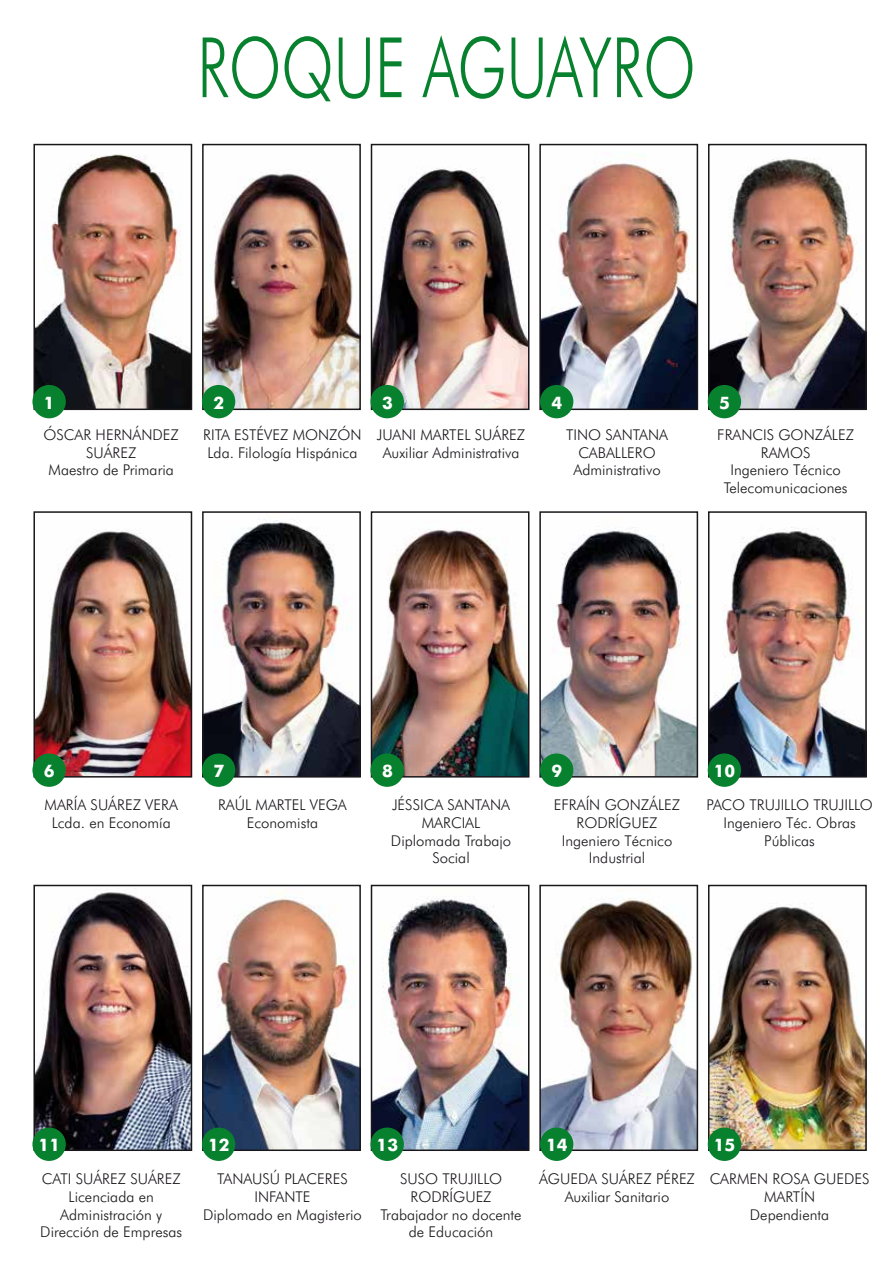
<style>
.page{position:relative;width:893px;height:1263px;background:#fff}
.page>*{position:absolute;margin:0;border:0;box-sizing:border-box;transform-origin:0 0}
.t1{font:300 83.4px "Futura BT";color:#07812e;scale:.72 1}
.t2{font:700 17.25px "Futura BT";color:#fff}
.t3{font:300 14.85px/17.9px "Futura BT";color:#1a171b;text-align:center}
</style>
<div class="page">
<img style="left:36px;top:154px;width:153px;height:253px">
<div style="left:33px;top:144px;width:159px;height:266px;border:2px solid #1a171b"></div>
<img style="left:205px;top:173px;width:153px;height:234px">
<div style="left:202px;top:144px;width:159px;height:266px;border:2px solid #1a171b"></div>
<img style="left:374px;top:168px;width:152px;height:239px">
<div style="left:371px;top:144px;width:158px;height:266px;border:2px solid #1a171b"></div>
<img style="left:542px;top:161px;width:153px;height:246px">
<div style="left:539px;top:144px;width:159px;height:266px;border:2px solid #1a171b"></div>
<img style="left:711px;top:158px;width:153px;height:249px">
<div style="left:708px;top:144px;width:159px;height:266px;border:2px solid #1a171b"></div>
<img style="left:36px;top:530px;width:153px;height:244px">
<div style="left:33px;top:511px;width:159px;height:266px;border:2px solid #1a171b"></div>
<img style="left:205px;top:518px;width:153px;height:256px">
<div style="left:202px;top:511px;width:159px;height:266px;border:2px solid #1a171b"></div>
<img style="left:374px;top:529px;width:152px;height:245px">
<div style="left:371px;top:511px;width:158px;height:266px;border:2px solid #1a171b"></div>
<img style="left:542px;top:526px;width:153px;height:248px">
<div style="left:539px;top:511px;width:159px;height:266px;border:2px solid #1a171b"></div>
<img style="left:711px;top:527px;width:153px;height:247px">
<div style="left:708px;top:511px;width:159px;height:266px;border:2px solid #1a171b"></div>
<img style="left:36px;top:892px;width:153px;height:256px">
<div style="left:33px;top:885px;width:159px;height:266px;border:2px solid #1a171b"></div>
<img style="left:205px;top:895px;width:153px;height:253px">
<div style="left:202px;top:885px;width:159px;height:266px;border:2px solid #1a171b"></div>
<img style="left:374px;top:898px;width:152px;height:250px">
<div style="left:371px;top:885px;width:158px;height:266px;border:2px solid #1a171b"></div>
<img style="left:542px;top:898px;width:153px;height:250px">
<div style="left:539px;top:885px;width:159px;height:266px;border:2px solid #1a171b"></div>
<img style="left:711px;top:903px;width:153px;height:245px">
<div style="left:708px;top:885px;width:159px;height:266px;border:2px solid #1a171b"></div>
<div style="left:32px;top:385px;width:34px;height:33px;background:#07812e;border-radius:50%"></div>
<div style="left:202px;top:385px;width:33px;height:33px;background:#07812e;border-radius:50%"></div>
<div style="left:370px;top:385px;width:34px;height:33px;background:#07812e;border-radius:50%"></div>
<div style="left:540px;top:385px;width:33px;height:33px;background:#07812e;border-radius:50%"></div>
<div style="left:708px;top:385px;width:33px;height:33px;background:#07812e;border-radius:50%"></div>
<div style="left:32px;top:753px;width:34px;height:34px;background:#07812e;border-radius:50%"></div>
<div style="left:202px;top:753px;width:33px;height:34px;background:#07812e;border-radius:50%"></div>
<div style="left:370px;top:753px;width:34px;height:34px;background:#07812e;border-radius:50%"></div>
<div style="left:540px;top:753px;width:33px;height:34px;background:#07812e;border-radius:50%"></div>
<div style="left:708px;top:753px;width:33px;height:34px;background:#07812e;border-radius:50%"></div>
<div style="left:32px;top:1127px;width:34px;height:34px;background:#07812e;border-radius:50%"></div>
<div style="left:202px;top:1127px;width:33px;height:34px;background:#07812e;border-radius:50%"></div>
<div style="left:370px;top:1127px;width:34px;height:34px;background:#07812e;border-radius:50%"></div>
<div style="left:540px;top:1127px;width:33px;height:34px;background:#07812e;border-radius:50%"></div>
<div style="left:708px;top:1127px;width:33px;height:34px;background:#07812e;border-radius:50%"></div>
<h1 class="t1" style="left:197px;top:17px;width:694px">ROQUE AGUAYRO</h1>
<p class="t2" style="left:44px;top:392px;width:12px">1</p>
<p class="t2" style="left:213px;top:392px;width:12px">2</p>
<p class="t2" style="left:382px;top:392px;width:12px">3</p>
<p class="t2" style="left:551px;top:392px;width:12px">4</p>
<p class="t2" style="left:719px;top:392px;width:12px">5</p>
<p class="t3" style="left:44px;top:425px;width:137px">ÓSCAR HERNÁNDEZ<br>SUÁREZ<br>Maestro de Primaria</p>
<p class="t3" style="left:203px;top:425px;width:160px;text-align:left">RITA ESTÉVEZ MONZÓN<br>Lda. Filología Hispánica</p>
<p class="t3" style="left:377px;top:425px;width:150px">JUANI MARTEL SUÁREZ<br>Auxiliar Administrativa</p>
<p class="t3" style="left:566px;top:425px;width:103px">TINO SANTANA<br>CABALLERO<br>Administrativo</p>
<p class="t3" style="left:717px;top:425px;width:138px">FRANCIS GONZÁLEZ<br>RAMOS<br>Ingeniero Técnico<br>Telecomunicaciones</p>
<p class="t2" style="left:44px;top:760px;width:12px">6</p>
<p class="t2" style="left:213px;top:760px;width:12px">7</p>
<p class="t2" style="left:382px;top:760px;width:12px">8</p>
<p class="t2" style="left:551px;top:760px;width:12px">9</p>
<p class="t2" style="left:714px;top:760px;width:23px">10</p>
<p class="t3" style="left:45px;top:795px;width:135px">MARÍA SUÁREZ VERA<br>Lcda. en Economía</p>
<p class="t3" style="left:218px;top:795px;width:130px">RAÚL MARTEL VEGA<br>Economista</p>
<p class="t3" style="left:391px;top:795px;width:122px">JÉSSICA SANTANA<br>MARCIAL<br>Diplomada Trabajo<br>Social</p>
<p class="t3" style="left:554px;top:795px;width:128px">EFRAÍN GONZÁLEZ<br>RODRÍGUEZ<br>Ingeniero Técnico<br>Industrial</p>
<p class="t3" style="left:706px;top:795px;width:168px">PACO TRUJILLO TRUJILLO<br>Ingeniero Téc. Obras<br>Públicas</p>
<p class="t2" style="left:39px;top:1134px;width:23px">11</p>
<p class="t2" style="left:208px;top:1134px;width:23px">12</p>
<p class="t2" style="left:377px;top:1134px;width:23px">13</p>
<p class="t2" style="left:546px;top:1134px;width:23px">14</p>
<p class="t2" style="left:714px;top:1134px;width:23px">15</p>
<p class="t3" style="left:40px;top:1169px;width:143px">CATI SUÁREZ SUÁREZ<br>Licenciada en<br>Administración y<br>Dirección de Empresas</p>
<p class="t3" style="left:203px;top:1169px;width:160px">TANAUSÚ PLACERES<br>INFANTE<br>Diplomado en Magisterio</p>
<p class="t3" style="left:380px;top:1169px;width:143px">SUSO TRUJILLO<br>RODRÍGUEZ<br>Trabajador no docente de Educación</p>
<p class="t3" style="left:539px;top:1169px;width:157px">ÁGUEDA SUÁREZ PÉREZ<br>Auxiliar Sanitario</p>
<p class="t3" style="left:710px;top:1169px;width:161px">CARMEN ROSA GUEDES<br>MARTÍN<br>Dependienta</p>
</div>
